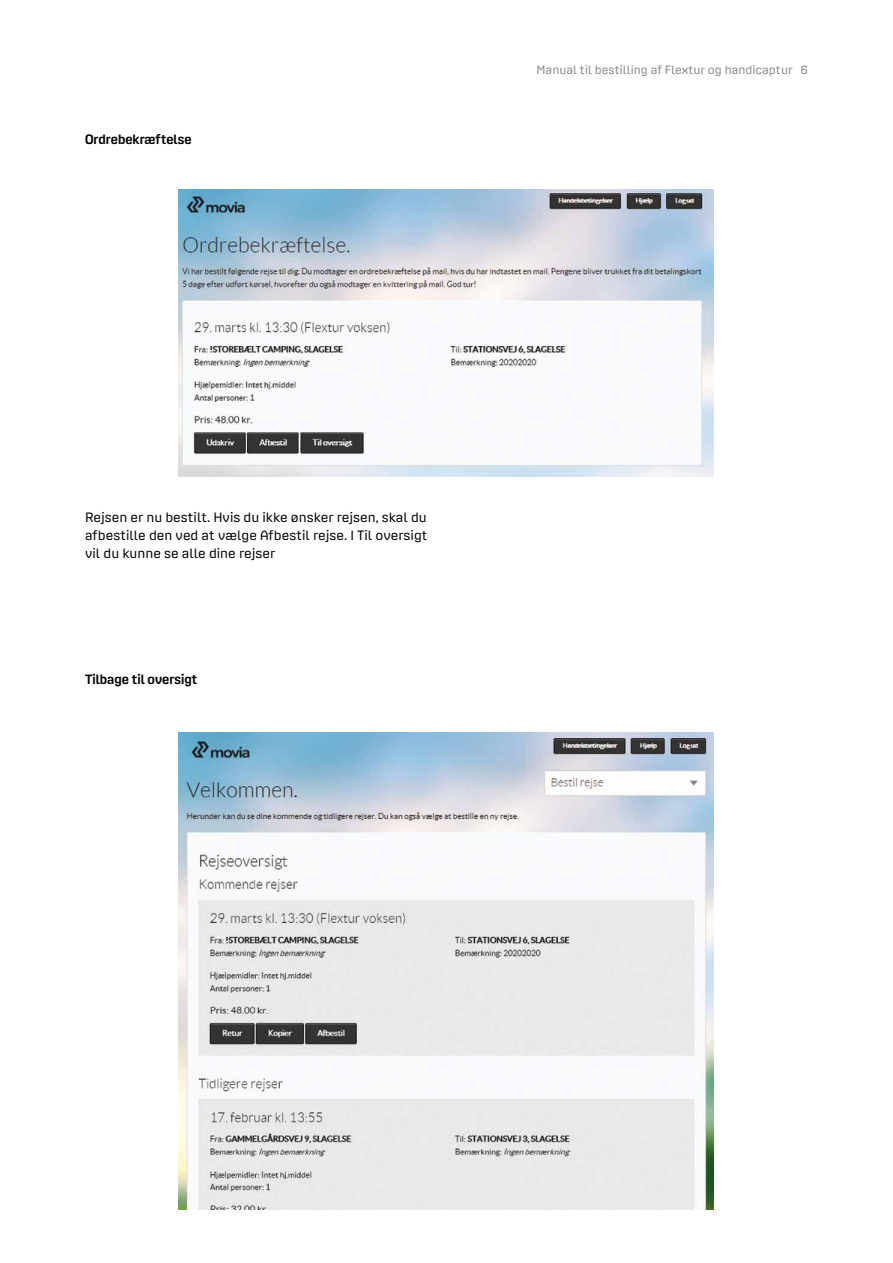
<style>
.page{position:relative;width:893px;height:1263px;background:#fff}
.page>*{position:absolute;margin:0;border:0;box-sizing:border-box;transform-origin:0 0}
.t1{font:13.5px/18px "At B Print";color:#000;text-align:justify}
.t2{font:500 13.5px "At B Print";color:#000}
.t3{font:12px "At B Print";color:#87888a}
</style>
<div class="page">
<img style="left:178px;top:189px;width:536px;height:287px">
<img style="left:178px;top:732px;width:536px;height:478px">
<p class="t2" style="left:85px;top:132px;width:108px">Ordrebekræftelse</p>
<p class="t3" style="left:537px;top:63px;width:273px">Manual til bestilling af Flextur og handicaptur 6</p>
<p class="t1" style="left:85px;top:508px;width:344px">Rejsen er nu bestilt. Hvis du ikke ønsker rejsen, skal du afbestille den ved at vælge Afbestil rejse. I Til oversigt vil du kunne se alle dine rejser</p>
<p class="t2" style="left:85px;top:672px;width:114px">Tilbage til oversigt</p>
</div>
